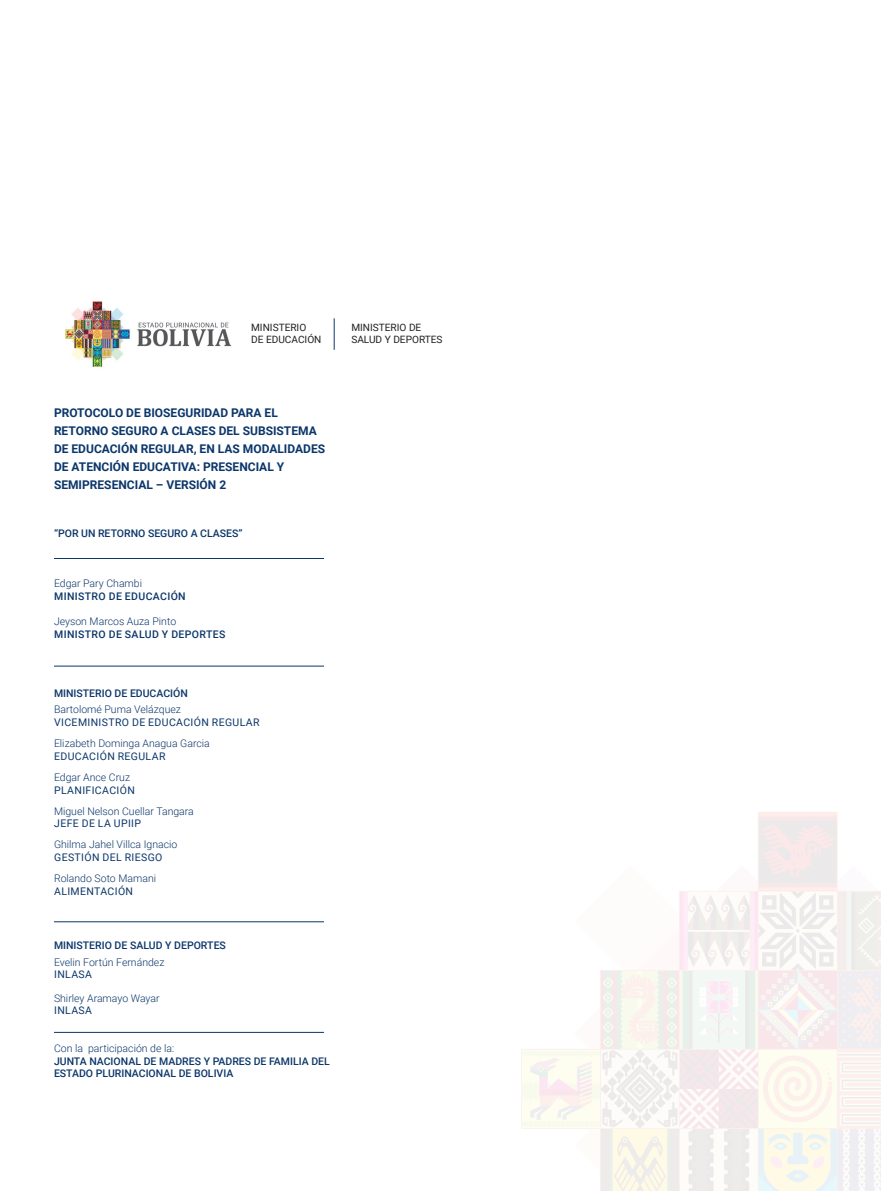
<style>
.page{position:relative;width:893px;height:1191px;background:#fff}
.page>*{position:absolute;margin:0;border:0;box-sizing:border-box;transform-origin:0 0}
.t1{font:700 12px/18px "Roboto";color:#0b366a}
.t2{font:300 10.5px "Roboto";color:#0b366a}
.t3{font:500 10.5px/12.6px "Roboto";color:#0b366a}
.t4{font:10.5px "Roboto";letter-spacing:.035em;color:#0b366a}
.t5{font:500 10.5px "Roboto";letter-spacing:.035em;color:#0b366a}
.t6{font:10.05px/12.1px "Roboto";color:#231f20}
</style>
<div class="page">
<img style="left:521px;top:812px;width:360px;height:379px">
<hr style="left:54px;top:666px;width:270px;height:1px;background:#0b366a">
<hr style="left:54px;top:558px;width:270px;height:1px;background:#0b366a">
<hr style="left:54px;top:921px;width:270px;height:1px;background:#0b366a">
<hr style="left:54px;top:1032px;width:270px;height:1px;background:#0b366a">
<img style="left:65px;top:301px;width:167px;height:66px">
<hr style="left:334px;top:318px;width:1px;height:32px;background:#0b366a">
<p class="t6" style="left:251px;top:322px;width:72px">MINISTERIO<br>DE EDUCACIÓN</p>
<p class="t6" style="left:351px;top:322px;width:93px">MINISTERIO DE<br>SALUD Y DEPORTES</p>
<p class="t1" style="left:54px;top:403px;width:273px">PROTOCOLO DE BIOSEGURIDAD PARA EL RETORNO SEGURO A CLASES DEL SUBSISTEMA DE EDUCACIÓN REGULAR, EN LAS MODALIDADES DE ATENCIÓN EDUCATIVA: PRESENCIAL Y SEMIPRESENCIAL – VERSIÓN 2</p>
<p class="t3" style="left:54px;top:527px;width:190px">“POR UN RETORNO SEGURO A CLASES”</p>
<p class="t2" style="left:54px;top:577px;width:90px">Edgar Pary Chambi</p>
<p class="t5" style="left:54px;top:590px;width:133px">MINISTRO DE EDUCACIÓN</p>
<p class="t2" style="left:54px;top:615px;width:124px">Jeyson Marcos Auza Pinto</p>
<p class="t5" style="left:54px;top:628px;width:173px">MINISTRO DE SALUD Y DEPORTES</p>
<p class="t3" style="left:54px;top:686px;width:135px">MINISTERIO DE EDUCACIÓN</p>
<p class="t2" style="left:54px;top:703px;width:129px">Bartolomé Puma Velázquez</p>
<p class="t4" style="left:54px;top:716px;width:207px">VICEMINISTRO DE EDUCACIÓN REGULAR</p>
<p class="t2" style="left:54px;top:737px;width:157px">Elizabeth Dominga Anagua Garcia</p>
<p class="t4" style="left:54px;top:750px;width:113px">EDUCACIÓN REGULAR</p>
<p class="t2" style="left:54px;top:771px;width:78px">Edgar Ance Cruz</p>
<p class="t4" style="left:54px;top:783px;width:82px">PLANIFICACIÓN</p>
<p class="t2" style="left:54px;top:805px;width:141px">Miguel Nelson Cuellar Tangara</p>
<p class="t4" style="left:54px;top:817px;width:88px">JEFE DE LA UPIIP</p>
<p class="t2" style="left:54px;top:838px;width:125px">Ghilma Jahel Villca Ignacio</p>
<p class="t4" style="left:54px;top:851px;width:110px">GESTIÓN DEL RIESGO</p>
<p class="t2" style="left:54px;top:872px;width:104px">Rolando Soto Mamani</p>
<p class="t4" style="left:54px;top:885px;width:80px">ALIMENTACIÓN</p>
<p class="t3" style="left:54px;top:939px;width:173px">MINISTERIO DE SALUD Y DEPORTES</p>
<p class="t2" style="left:54px;top:956px;width:112px">Evelin Fortún Fernández</p>
<p class="t4" style="left:54px;top:968px;width:39px">INLASA</p>
<p class="t2" style="left:54px;top:992px;width:107px">Shirley Aramayo Wayar</p>
<p class="t4" style="left:54px;top:1004px;width:39px">INLASA</p>
<p class="t2" style="left:54px;top:1042px;width:122px">Con la participación de la:</p>
<p class="t3" style="left:54px;top:1054px;width:277px">JUNTA NACIONAL DE MADRES Y PADRES DE FAMILIA DEL<br>ESTADO PLURINACIONAL DE BOLIVIA</p>
</div>
